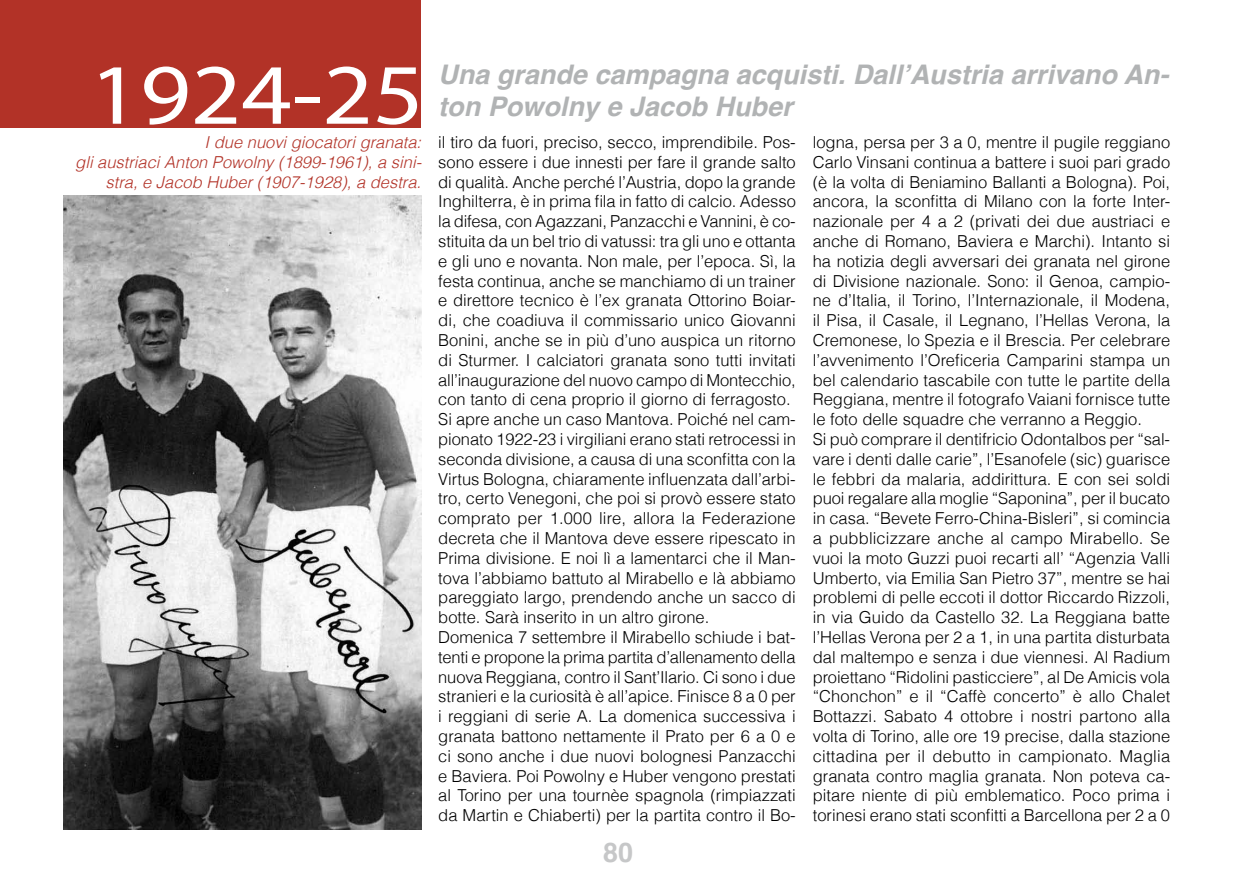
<style>
.page{position:relative;width:1234px;height:893px;background:#fff}
.page>*{position:absolute;margin:0;border:0;box-sizing:border-box;transform-origin:0 0}
.t1{font:86.55px "Myriad Pro";color:#fff;scale:1.14 1}
.t2{font:italic 700 27px/32.4px "Helvetica";color:#b1b3b4}
.t3{font:700 27px "Helvetica";color:#c6c7c8}
.t4{font:300 16.5px/19.8px "Helvetica";color:#000}
.t5{font:italic 300 16.5px/19.8px "Helvetica";color:#b23227;text-align:right}
</style>
<div class="page">
<div style="left:0;top:0;width:421px;height:128px;background:#b23227"></div>
<img style="left:64px;top:196px;width:357px;height:633px">
<h1 class="t1" style="left:89px;top:41px;width:294px">1924-25</h1>
<p class="t5" style="left:75px;top:132px;width:348px">I due nuovi giocatori granata:<br>gli austriaci Anton Powolny (1899-1961), a sini&shy;stra, e Jacob Huber (1907-1928), a destra.</p>
<h2 class="t2" style="left:438px;top:58px;width:732px">Una grande campagna acquisti. DallʼAustria arrivano An&shy;ton Powolny e Jacob Huber</h2>
<p class="t4" style="left:438px;top:131px;width:359px">il tiro da fuori, preciso, secco, imprendibile. Pos&shy;sono essere i due innesti per fare il grande salto di qualità. Anche perché l’Austria, dopo la grande Inghilterra, è in prima fila in fatto di calcio. Adesso la difesa, con Agazzani, Panzacchi e Vannini, è co&shy;stituita da un bel trio di vatussi: tra gli uno e ottanta e gli uno e novanta. Non male, per l’epoca. Sì, la festa continua, anche se manchiamo di un trainer e direttore tecnico è l’ex granata Ottorino Boiar&shy;di, che coadiuva il commissario unico Giovanni Bonini, anche se in più d’uno auspica un ritorno di Sturmer. I calciatori granata sono tutti invitati all’inaugurazione del nuovo campo di Montecchio, con tanto di cena proprio il giorno di ferragosto.<br>Si apre anche un caso Mantova. Poiché nel cam&shy;pionato 1922-23 i virgiliani erano stati retrocessi in seconda divisione, a causa di una sconfitta con la Virtus Bologna, chiaramente influenzata dall’arbi&shy;tro, certo Venegoni, che poi si provò essere stato comprato per 1.000 lire, allora la federazione decreta che il Mantova deve essere ripescato in Prima divisione. E noi lì a lamentarci che il Man&shy;tova l’abbiamo battuto al Mirabello e là abbiamo pareggiato largo, prendendo anche un sacco di botte. Sarà inserito in un altro girone.<br>Domenica 7 settembre il Mirabello schiude i bat&shy;tenti e propone la prima partita d’allenamento della nuova Reggiana, contro il Sant’Ilario. Ci sono i due stranieri e la curiosità è all’apice. Finisce 8 a 0 per i reggiani di serie A. La domenica successiva i granata battono nettamente il Prato per 6 a 0 e ci sono anche i due nuovi bolognesi Panzacchi e Baviera. Poi Powolny e Huber vengono prestati al Torino per una tournèe spagnola (rimpiazzati da Martin e Chiaberti) per la partita contro il Bo-</p>
<p class="t4" style="left:812px;top:131px;width:359px">logna, persa per 3 a 0, mentre il pugile reggiano Carlo Vinsani continua a battere i suoi pari grado (è la volta di Beniamino Ballanti a Bologna). Poi, ancora, la sconfitta di Milano con la forte Inter&shy;nazionale per 4 a 2 (privati dei due austriaci e anche di Romano, Baviera e Marchi). Intanto si ha notizia degli avversari dei granata nel girone di divisione nazionale. Sono: il Genoa, campio&shy;ne d’Italia, il Torino, l’Internazionale, il Modena, il Pisa, il Casale, il Legnano, l’Hellas Verona, la Cremonese, lo Spezia e il Brescia. Per celebrare l’avvenimento l’Oreficeria Camparini stampa un bel calendario tascabile con tutte le partite della Reggiana, mentre il fotografo Vaiani fornisce tutte le foto delle squadre che verranno a Reggio.<br>Si può comprare il dentifricio Odontalbos per “sal&shy;vare i denti dalle carie”, l’Esanofele (sic) guarisce le febbri da malaria, addirittura. E con sei soldi puoi regalare alla moglie “Saponina”, per il bucato in casa. “Bevete Ferro-China-bisleri”, si comincia a pubblicizzare anche al campo Mirabello. Se vuoi la moto Guzzi puoi recarti all’ “Agenzia Valli Umberto, via Emilia San Pietro 37”, mentre se hai problemi di pelle eccoti il dottor Riccardo Rizzoli, in via Guido da Castello 32. La Reggiana batte l’Hellas Verona per 2 a 1, in una partita disturbata dal maltempo e senza i due viennesi. Al Radium proiettano “Ridolini pasticciere”, al De Amicis vola “Chonchon” e il “Caffè concerto” è allo Chalet Bottazzi. Sabato 4 ottobre i nostri partono alla volta di Torino, alle ore 19 precise, dalla stazione cittadina per il debutto in campionato. Maglia granata contro maglia granata. Non poteva ca&shy;pitare niente di più emblematico. Poco prima i torinesi erano stati sconfitti a Barcellona per 2 a 0</p>
<h2 class="t3" style="left:603px;top:831px;width:32px">80</h2>
</div>
